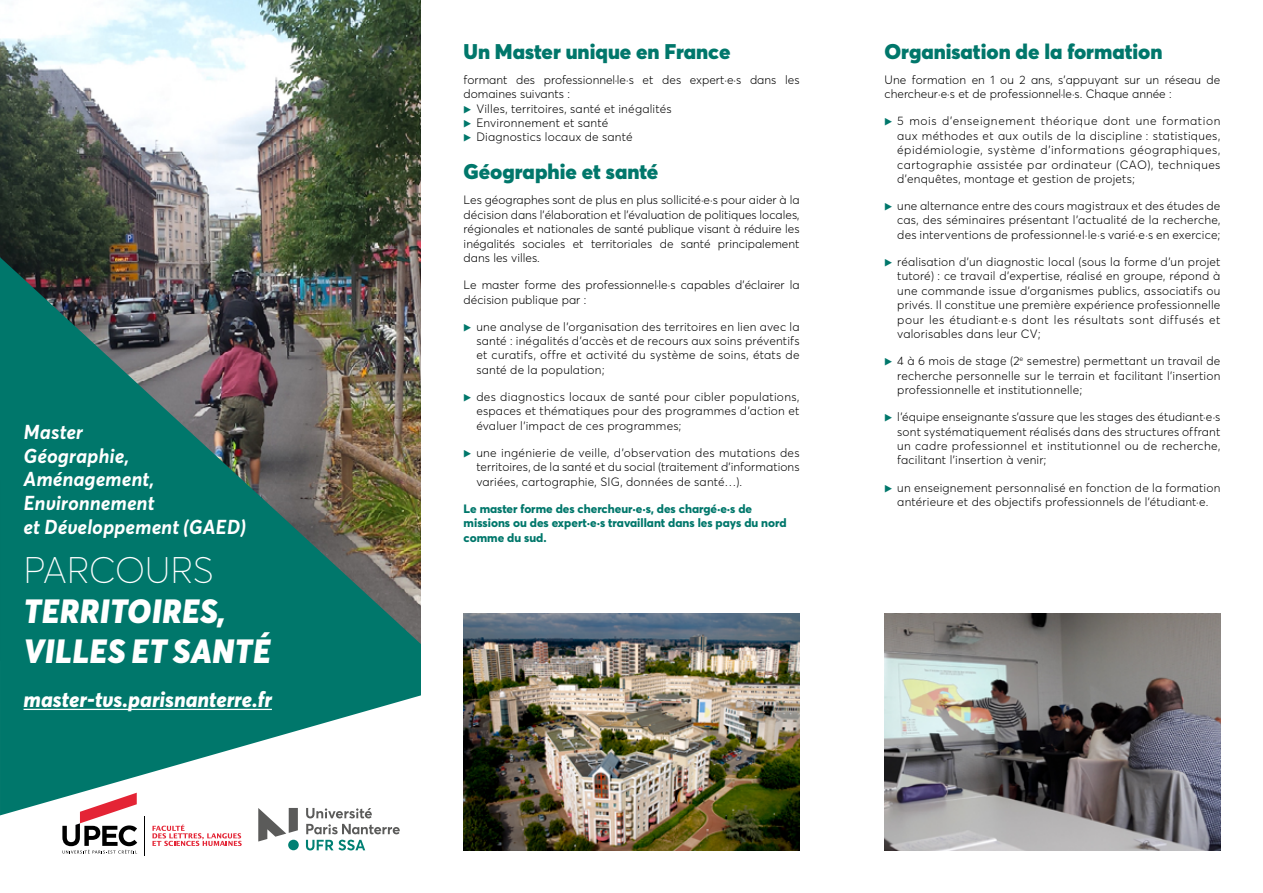
<style>
.page{position:relative;width:1263px;height:893px;background:#fff}
.page>*{position:absolute;margin:0;border:0;box-sizing:border-box;transform-origin:0 0}
.t1{font:100 36.6px "Averta";letter-spacing:-.005em;color:#fff}
.t2{font:italic 900 33.15px/39.9px "Averta";letter-spacing:.01em;color:#fff}
.t3{font:italic 800 21.6px "Averta";color:#fff}
.t4{font:900 21px "Averta";color:#00776b}
.t5{font:italic 700 19.95px/23.9px "Averta";color:#fff}
.t6{font:300 12px/14.4px "Averta";letter-spacing:.01em;color:#000;text-align:justify}
.t7{font:800 12px/14.4px "Averta";color:#00776b}
.s1{font-weight:400;color:#00776b}
</style>
<div class="page">
<hr style="left:145px;top:816px;width:1px;height:40px;background:#000">
<svg style="left:152px;top:824px;width:90px;height:22px"></svg>
<svg style="left:62px;top:815px;width:75px;height:39px"></svg>
<img style="left:0;top:0;width:421px;height:257px">
<img style="left:0;top:257px;width:421px;height:558px">
<svg style="left:258px;top:808px;width:40px;height:33px"></svg>
<div style="left:288px;top:840px;width:11px;height:10px;background:#008073;border-radius:50%"></div>
<svg style="left:306px;top:808px;width:66px;height:10px"></svg>
<svg style="left:306px;top:824px;width:94px;height:10px"></svg>
<svg style="left:306px;top:840px;width:59px;height:10px"></svg>
<hr style="left:24px;top:709px;width:248px;height:1px;background:#fff">
<img style="left:463px;top:613px;width:336px;height:237px">
<img style="left:884px;top:613px;width:336px;height:237px">
<h3 class="t5" style="left:24px;top:421px;width:224px">Master<br>Géographie,<br>Aménagement,<br>Environnement<br>et Développement (GAED)</h3>
<h1 class="t1" style="left:24px;top:547px;width:192px">PARCOURS</h1>
<h2 class="t2" style="left:24px;top:593px;width:248px">TERRITOIRES,<br>VILLES ET SANTÉ</h2>
<h3 class="t3" style="left:24px;top:686px;width:250px">master-tvs.parisnanterre.fr</h3>
<h3 class="t4" style="left:464px;top:38px;width:268px">Un Master unique en France</h3>
<p class="t6" style="left:464px;top:72px;width:337px;text-align:left">formant des professionnel·le·s et des expert·e·s dans les domaines suivants :<br><span class="s1">▶</span> Villes, territoires, santé et inégalités<br><span class="s1">▶</span> Environnement et santé<br><span class="s1">▶</span> Diagnostics locaux de santé</p>
<h3 class="t4" style="left:464px;top:158px;width:196px">Géographie et santé</h3>
<p class="t6" style="left:464px;top:193px;width:337px">Les géographes sont de plus en plus sollicité·e·s pour aider à la décision dans l’élaboration et l’évaluation de politiques locales, régionales et nationales de santé publique visant à réduire les inégalités sociales et territoriales de santé principalement dans les villes.</p>
<p class="t6" style="left:464px;top:278px;width:337px">Le master forme des professionnel·le·s capables d’éclairer la décision publique par :</p>
<p class="t6" style="left:476px;top:319px;width:325px;text-indent:-13px"><span class="s1">▶</span> une analyse de l’organisation des territoires en lien avec la santé : inégalités d’accès et de recours aux soins préventifs et curatifs, offre et activité du système de soins, états de santé de la population ;</p>
<p class="t6" style="left:476px;top:390px;width:325px;text-indent:-13px"><span class="s1">▶</span> des diagnostics locaux de santé pour cibler populations, espaces et thématiques pour des programmes d’action et évaluer l’impact de ces programmes ;</p>
<p class="t6" style="left:476px;top:445px;width:325px;text-indent:-13px"><span class="s1">▶</span> une ingénierie de veille, d’observation des mutations des territoires, de la santé et du social (traitement d’informations variées, cartographie, SIG, données de santé…).</p>
<p class="t7" style="left:464px;top:501px;width:325px">Le master forme des chercheur·e·s, des chargé·e·s de missions ou des expert·e·s travaillant dans les pays du nord comme du sud.</p>
<h3 class="t4" style="left:884px;top:38px;width:280px">Organisation de la formation</h3>
<p class="t6" style="left:884px;top:72px;width:337px">Une formation en 1 ou 2 ans, s’appuyant sur un réseau de chercheur·e·s et de professionnel·le·s. Chaque année :</p>
<p class="t6" style="left:897px;top:114px;width:325px;text-indent:-13px"><span class="s1">▶</span> 5 mois d’enseignement théorique dont une formation aux méthodes et aux outils de la discipline : statistiques, épidémiologie, système d’informations géographiques, cartographie assistée par ordinateur (CAO), techniques d’enquêtes, montage et gestion de projets ;</p>
<p class="t6" style="left:897px;top:199px;width:325px;text-indent:-13px"><span class="s1">▶</span> une alternance entre des cours magistraux et des études de cas, des séminaires présentant l’actualité de la recherche, des interventions de professionnel·le·s varié·e·s en exercice ;</p>
<p class="t6" style="left:897px;top:255px;width:325px;text-indent:-13px"><span class="s1">▶</span> réalisation d’un diagnostic local (sous la forme d’un projet tutoré) : ce travail d’expertise, réalisé en groupe, répond à une commande issue d’organismes publics, associatifs ou privés. Il constitue une première expérience professionnelle pour les étudiant·e·s dont les résultats sont diffusés et valorisables dans leur CV ;</p>
<p class="t6" style="left:897px;top:354px;width:325px;text-indent:-13px"><span class="s1">▶</span> 4 à 6 mois de stage (2<sup>e</sup> semestre) permettant un travail de recherche personnelle sur le terrain et facilitant l’insertion professionnelle et institutionnelle ;</p>
<p class="t6" style="left:897px;top:410px;width:325px;text-indent:-13px"><span class="s1">▶</span> l’équipe enseignante s’assure que les stages des étudiant·e·s sont systématiquement réalisés dans des structures offrant un cadre professionnel et institutionnel ou de recherche, facilitant l’insertion à venir ;</p>
<p class="t6" style="left:884px;top:480px;width:337px;text-align:center"><span class="s1">▶</span> un enseignement personnalisé en fonction de la formation antérieure et des objectifs professionnels de l’étudiant·e.</p>
</div>
